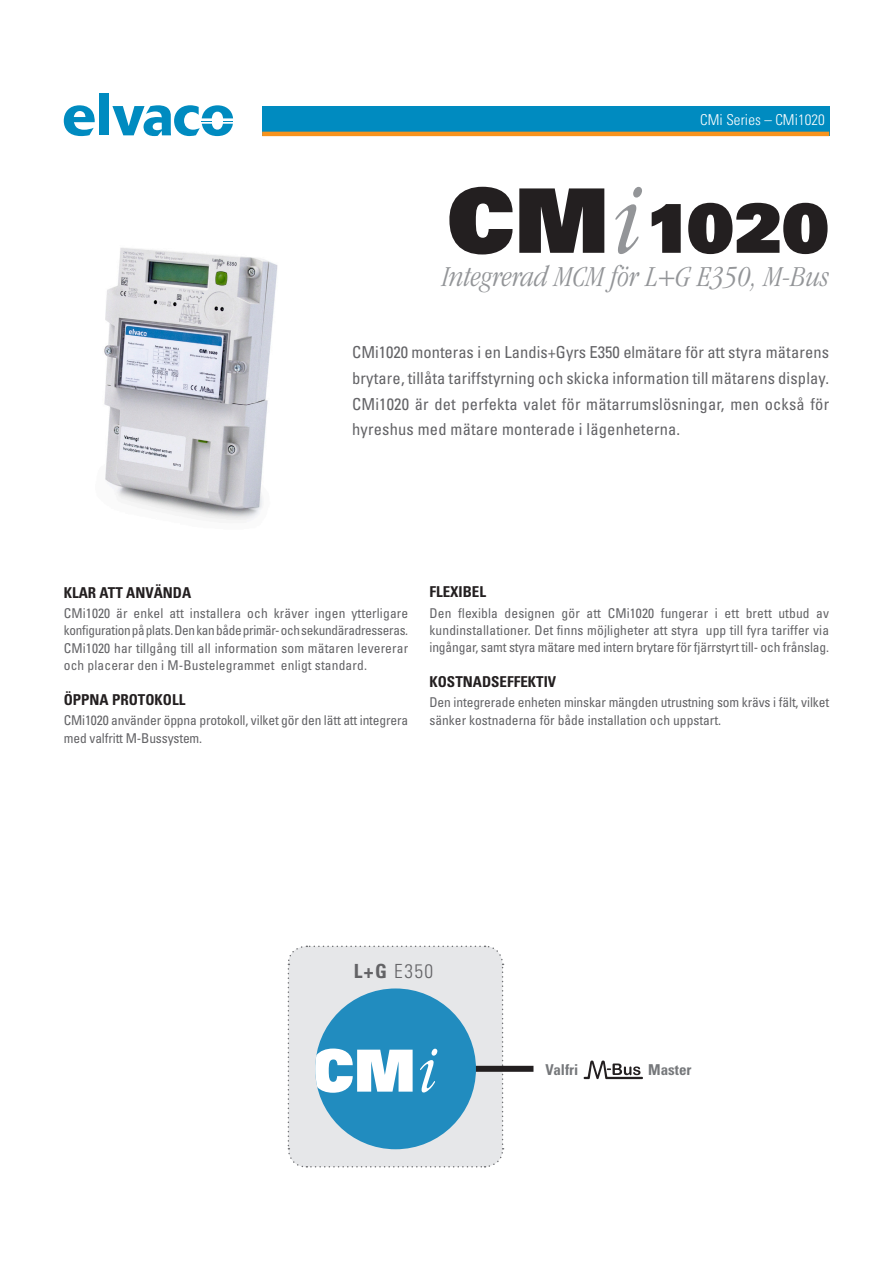
<style>
.page{position:relative;width:893px;height:1263px;background:#fff}
.page>*{position:absolute;margin:0;border:0;box-sizing:border-box;transform-origin:0 0}
.t1{font:900 67.5px "Univers";color:#231f20}
.t2{font:italic 300 condensed 30px "ITC Garamond Std";color:#939598}
.t3{font:300 condensed 19.5px "Univers";color:#636366}
.t4{font:condensed 16.5px/25.7px "Univers";letter-spacing:.01em;color:#636366;text-align:justify}
.t5{font:700 condensed 15px "Univers";color:#231f20}
.t6{font:300 condensed 15px "Univers";letter-spacing:.005em;color:#fff}
.t7{font:700 condensed 15px "Univers";color:#76787b}
.t8{font:condensed 13.5px/17.2px "Univers";letter-spacing:-.01em;color:#636366;text-align:justify}
.s1{font-size:89.1px}
.s2{font-family:"ITC Garamond Std";font-weight:300;font-style:italic;font-size:105.9px;color:#939598}
.s3{font-weight:700}
</style>
<div class="page">
<div style="left:262px;top:106px;width:567px;height:30px;background:#008bc0"></div>
<hr style="left:262px;top:132px;width:567px;height:4px;background:#f7931d">
<svg style="left:64px;top:105px;width:31px;height:31px"></svg>
<div style="left:99px;top:93px;width:10px;height:42px;background:#008bc0"></div>
<svg style="left:112px;top:105px;width:121px;height:31px"></svg>
<img style="left:104px;top:248px;width:174px;height:272px">
<div style="left:469px;top:1066px;width:64px;height:6px;background:#231f20"></div>
<svg style="left:584px;top:1060px;width:59px;height:19px"></svg>
<svg style="left:287px;top:945px;width:217px;height:223px;background:#a1c7da"></svg>
<p class="t6" style="left:700px;top:110px;width:126px">CMi Series – CMi1020</p>
<h1 class="t1" style="left:447px;top:184px;width:383px"><span class="s1">CM</span><span class="s2">i</span>1020</h1>
<h2 class="t2" style="left:442px;top:261px;width:388px">Integrerad MCM för L+G E350, M-Bus</h2>
<p class="t4" style="left:352px;top:339px;width:478px">CMi1020 monteras i en Landis+Gyrs E350 elmätare för att styra mätarens brytare, tillåta tariffstyrning och skicka information till mätarens display.<br>CMi1020 är det perfekta valet för mätarrumslösningar, men också för hyreshus med mätare monterade i lägenheterna.</p>
<p class="t5" style="left:64px;top:583px;width:129px">KLAR ATT ANVÄNDA</p>
<p class="t8" style="left:64px;top:605px;width:346px">CMi1020 är enkel att installera och kräver ingen ytterligare konfiguration på plats. Den kan både primär- och sekundäradresseras.<br>CMi1020 har tillgång till all information som mätaren levererar och placerar den i M-Bustelegrammet enligt standard.</p>
<p class="t5" style="left:64px;top:690px;width:123px">ÖPPNA PROTOKOLL</p>
<p class="t8" style="left:64px;top:712px;width:346px">CMi1020 använder öppna protokoll, vilket gör den lätt att integrera med valfritt M-Bussystem.</p>
<p class="t5" style="left:429px;top:583px;width:58px">FLEXIBEL</p>
<p class="t8" style="left:429px;top:604px;width:401px">Den flexibla designen gör att CMi1020 fungerar i ett brett utbud av kundinstallationer. Det finns möjligheter att styra upp till fyra tariffer via ingångar, samt styra mätare med intern brytare för fjärrstyrt till- och frånslag.</p>
<p class="t5" style="left:429px;top:673px;width:128px">KOSTNADSEFFEKTIV</p>
<p class="t8" style="left:429px;top:694px;width:401px">Den integrerade enheten minskar mängden utrustning som krävs i fält, vilket sänker kostnaderna för både installation och uppstart.</p>
<h3 class="t3" style="left:354px;top:959px;width:81px"><span class="s3">L+G</span> E350</h3>
<p class="t7" style="left:546px;top:1061px;width:34px">Valfri</p>
<p class="t7" style="left:648px;top:1061px;width:45px">Master</p>
</div>
